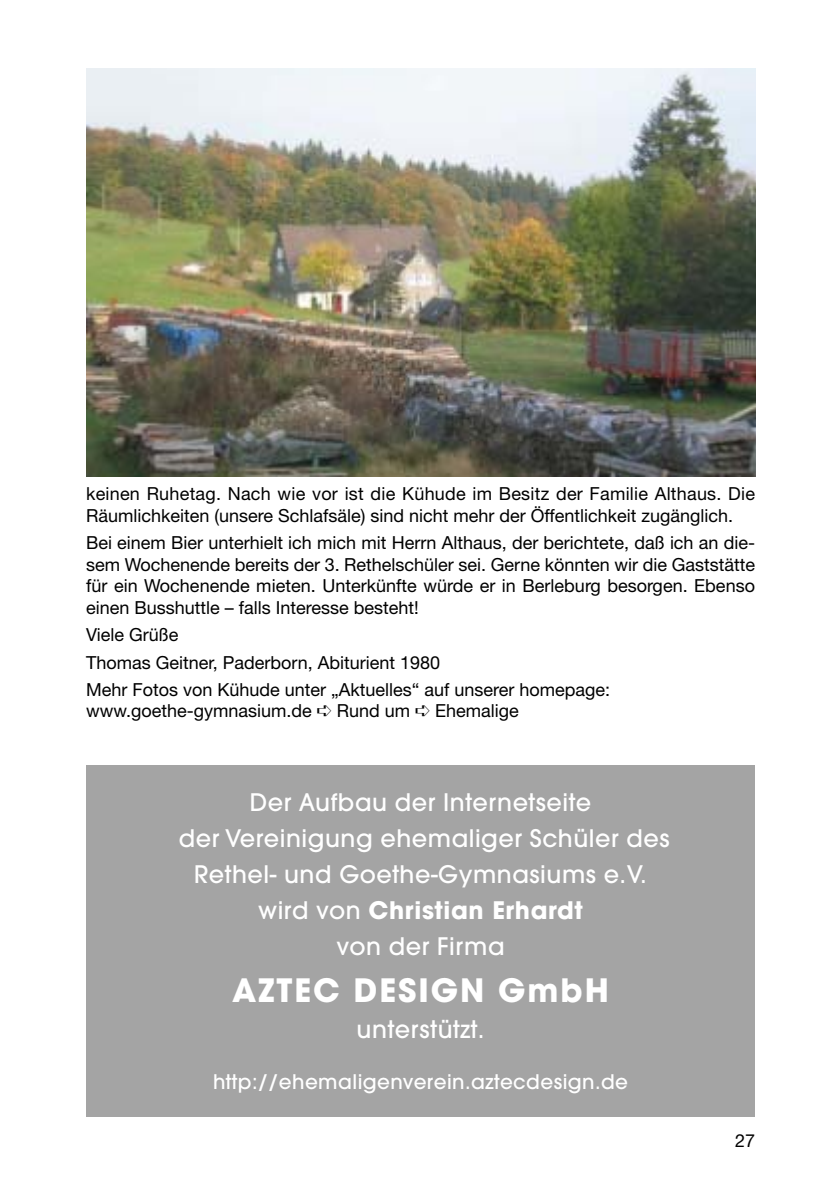
<style>
.page{position:relative;width:838px;height:1190px;background:#fff}
.page>*{position:absolute;margin:0;border:0;box-sizing:border-box;transform-origin:0 0}
.t1{font:700 32px "Avant Garde";letter-spacing:.06em;color:#fff}
.t2{font:500 24px/36px "Avant Garde";letter-spacing:.02em;color:#fff;text-align:center}
.t3{font:500 20px "Avant Garde";letter-spacing:.02em;color:#fff}
.t4{font:18px/21.6px "Helvetica Neue";color:#000}
.s1{font-weight:700}
</style>
<div class="page">
<img style="left:86px;top:68px;width:669px;height:409px">
<div style="left:86px;top:765px;width:669px;height:352px;background:#a4a4a4"></div>
<p class="t4" style="left:86px;top:485px;width:671px">keinen Ruhetag. Nach wie vor ist die Kühude im Besitz der Familie Althaus. Die<br>Räumlichkeiten (unsere Schlafsäle) sind nicht mehr der Öffentlichkeit zugänglich.</p>
<p class="t4" style="left:86px;top:534px;width:671px;text-align:justify">Bei einem Bier unterhielt ich mich mit Herrn Althaus, der berichtete, daß ich an die&shy;sem Wochenende bereits der 3. Rethelschüler sei. Gerne könnten wir die Gaststätte für ein Wochenende mieten. Unterkünfte würde er in Berleburg besorgen. Ebenso einen Busshuttle – falls Interesse besteht!</p>
<p class="t4" style="left:86px;top:623px;width:526px;line-height:27.2px">Viele Grüße<br>Thomas Geitner, Paderborn, Abiturient 1980<br>Mehr Fotos von Kühude unter „Aktuelles“ auf unserer homepage:</p>
<p class="t4" style="left:86px;top:702px;width:434px">www.goethe-gymnasium.de ➪ Rund um ➪ Ehemalige</p>
<h2 class="t2" style="left:179px;top:786px;width:492px">Der Aufbau der Internetseite<br>der Vereinigung ehemaliger Schüler des<br>Rethel- und Goethe-Gymnasiums e.V. wird von <span class="s1">Christian Erhardt<br></span>von der Firma</h2>
<h1 class="t1" style="left:232px;top:978px;width:378px">AZTEC DESIGN GmbH</h1>
<h2 class="t2" style="left:357px;top:1013px;width:129px">unterstützt.</h2>
<p class="t3" style="left:213px;top:1074px;width:417px">http://ehemaligenverein.aztecdesign.de</p>
<p class="t4" style="left:735px;top:1131px;width:22px">27</p>
</div>
